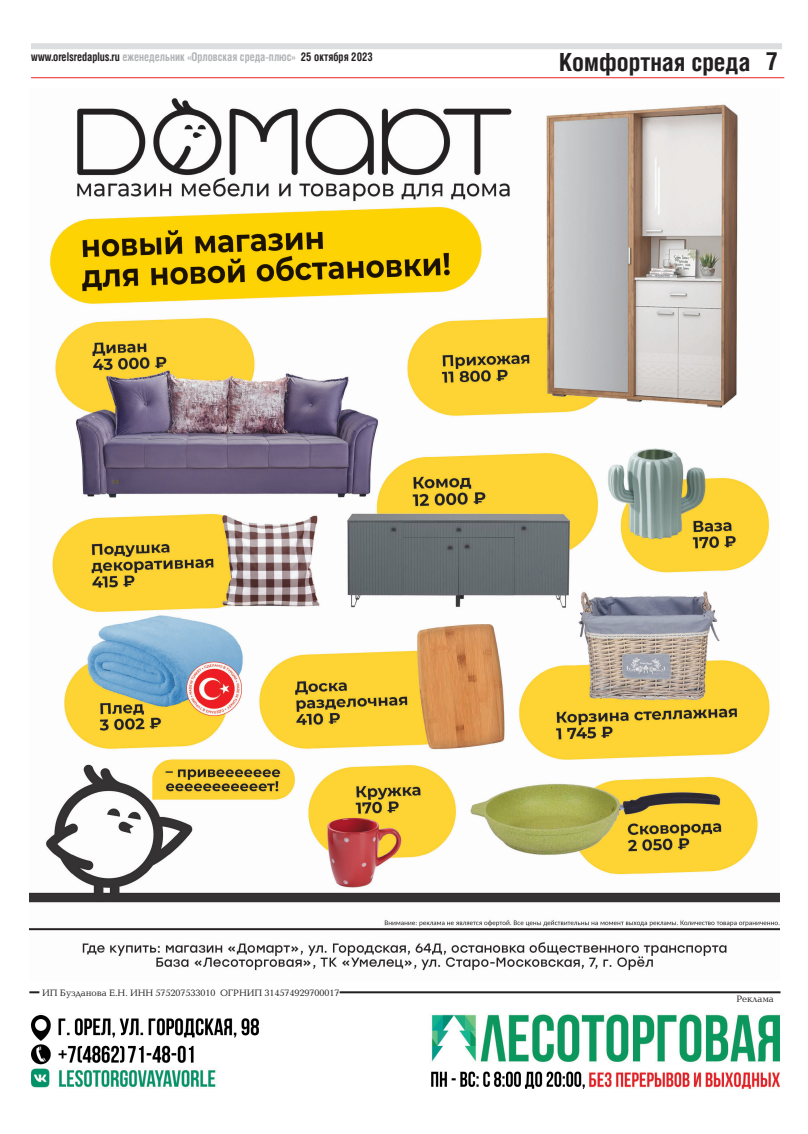
<style>
.page{position:relative;width:808px;height:1134px;background:#fff}
.page>*{position:absolute;margin:0;border:0;box-sizing:border-box;transform-origin:0 0}
.t1{font:25px "Helios Cond Bold 6";color:#231f20}
.t2{font:12px "Helios Cond Bold 6";color:#231f20;scale:.9 1}
.t3{font:9.5px "Baltica C6";color:#231f20}
.s1{color:#b2b3b7}
</style>
<div class="page">
<div style="left:31px;top:43px;width:751px;height:6px;background:#dcdddf"></div>
<hr style="left:31px;top:77px;width:753px;height:1px;background:#ee2123">
<img style="left:31px;top:1014px;width:749px;height:75px">
<img style="left:32px;top:1015px;width:229px;height:50px">
<img style="left:427px;top:1069px;width:159px;height:19px">
<hr style="left:29px;top:991px;width:751px;height:2px;background:#231f20">
<div style="left:39px;top:988px;width:301px;height:10px;background:#fff"></div>
<img style="left:29px;top:98px;width:751px;height:873px">
<p class="t2" style="left:31px;top:49px;width:381px">www.orelsredaplus.ru <span class="s1">еженедельник «Орловская среда-плюс»</span> 25 октября 2023</p>
<h1 class="t1" style="left:559px;top:47px;width:193px">Комфортная среда</h1>
<h1 class="t1" style="left:766px;top:46px;width:13px">7</h1>
<p class="t3" style="left:42px;top:988px;width:299px">ИП Бузданова Е.Н. ИНН 575207533010 ОГРНИП 314574929700017</p>
<p class="t3" style="left:736px;top:994px;width:39px">Реклама</p>
</div>
